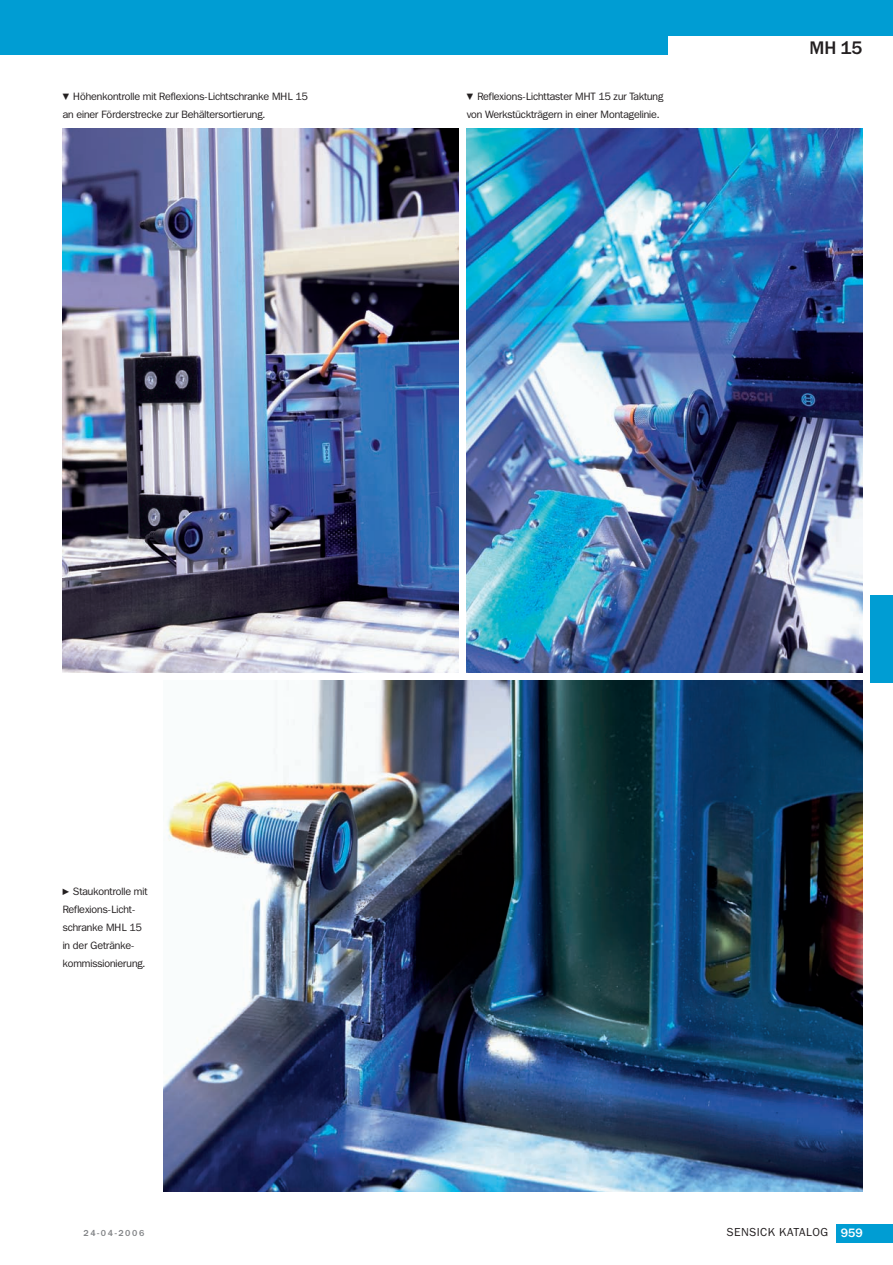
<style>
.page{position:relative;width:893px;height:1265px;background:#fff}
.page>*{position:absolute;margin:0;border:0;box-sizing:border-box;transform-origin:0 0}
.t1{font:500 18px "Franklin ITCBQ";color:#231f20}
.t2{font:12px "SICK Franklin";letter-spacing:.04em;color:#231f20}
.t3{font:10.5px/18px "Franklin ITCBQ";color:#231f20}
.t4{font:500 9px "SICK Franklin";letter-spacing:.175em;color:#808285}
.s1{font-family:"Spe Num Mat";font-size:9px}
.s2{font-family:"Franklin ITCBQ";font-weight:500;color:#fff}
</style>
<div class="page">
<img style="left:0;top:0;width:893px;height:1243px">
<p class="t3" style="left:63px;top:89px;width:247px"><span class="s1">b</span> Höhenkontrolle mit Reflexions-Lichtschranke MHL 15 an einer Förderstrecke zur Behältersortierung.</p>
<p class="t3" style="left:467px;top:89px;width:198px"><span class="s1">b</span> Reflexions-Lichttaster MHT 15 zur Taktung von Werkstückträgern in einer Montagelinie.</p>
<h1 class="t1" style="left:809px;top:41px;width:54px">MH 15</h1>
<p class="t3" style="left:63px;top:883px;width:86px"><span class="s1">n</span> Staukontrolle mit<br>Reflexions-Licht&shy;schranke MHL 15 in der Getränke&shy;kommissionierung.</p>
<p class="t4" style="left:84px;top:1230px;width:62px">24-04-2006</p>
<p class="t2" style="left:727px;top:1228px;width:137px">SENSICK KATALOG <span class="s2">959</span></p>
</div>
